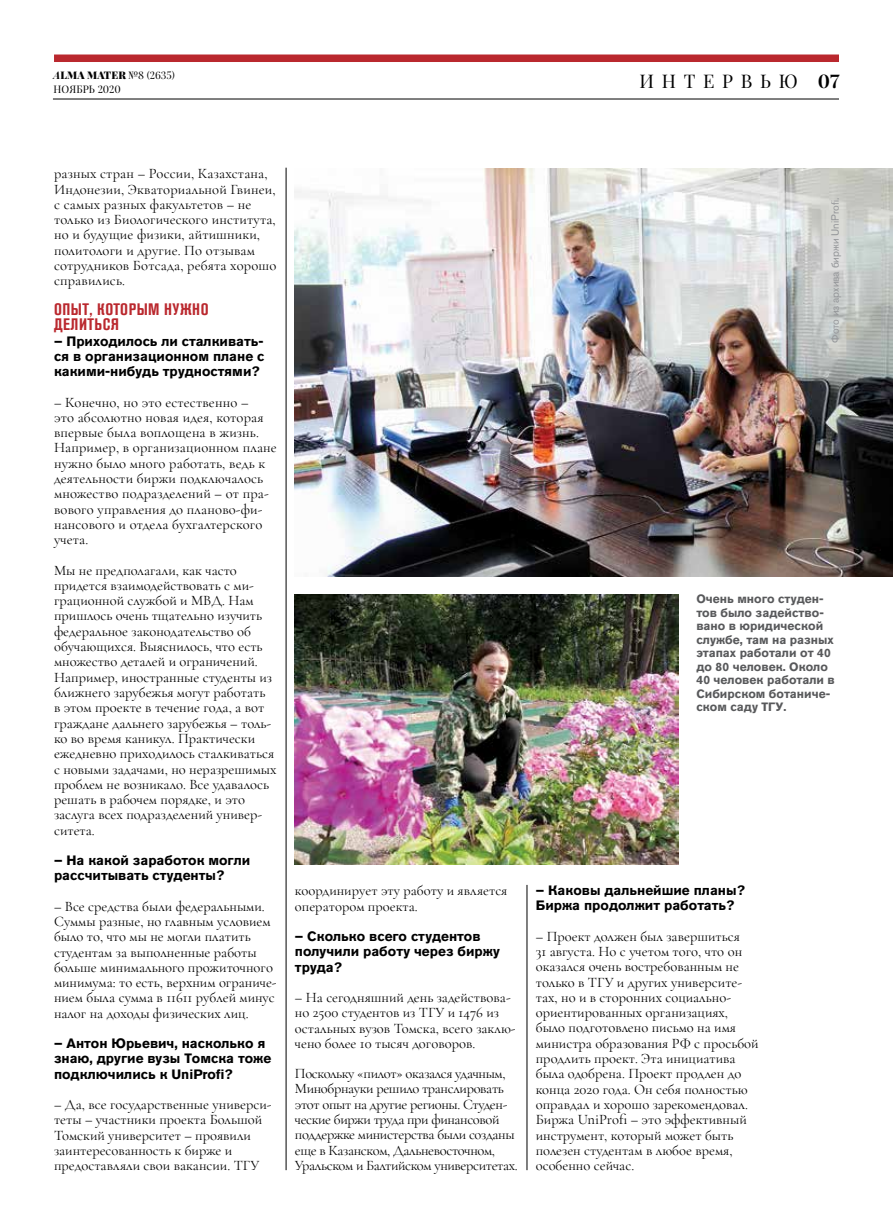
<style>
.page{position:relative;width:893px;height:1229px;background:#fff}
.page>*{position:absolute;margin:0;border:0;box-sizing:border-box;transform-origin:0 0}
.t1{font:18.75px "Playfair Display";letter-spacing:.41em;color:#000}
.t2{font:700 condensed 16.5px/15px "Akzidenz Grotesk Pro";letter-spacing:.03em;color:#ba282e}
.t3{font:14.55px/15.3px "Cormorant Garamond";color:#000}
.t4{font:14.55px/15.3px "Cormorant Garamond";letter-spacing:-.025em;color:#000}
.t5{font:700 13.5px/15.3px "Akzidenz Grotesk Pro";color:#000}
.t6{font:700 12px/13.5px "Akzidenz Grotesk Pro";color:#58595b}
.t7{font:10.5px "Akzidenz Grotesk Pro";color:#939598}
.t8{font:900 10.5px "Playfair Display";letter-spacing:.01em;color:#000}
.t9{font:10.5px "Playfair Display";letter-spacing:.005em;color:#000}
.s1{font-weight:700;font-style:italic}
.s2{font-weight:400}
.s3{font-weight:700}
</style>
<div class="page">
<div style="left:54px;top:55px;width:785px;height:7px;background:#ba282e"></div>
<hr style="left:53px;top:99px;width:786px;height:1px;background:#000">
<hr style="left:527px;top:885px;width:1px;height:285px;background:#000">
<hr style="left:286px;top:168px;width:1px;height:1002px;background:#000">
<img style="left:295px;top:169px;width:598px;height:407px">
<img style="left:295px;top:594px;width:383px;height:270px">
<p class="t8" style="left:54px;top:69px;width:123px"><span class="s1">A</span>LMA MATER <span class="s2">№8 (2635)</span></p>
<p class="t9" style="left:54px;top:83px;width:69px">НОЯБРЬ 2020</p>
<p class="t1" style="left:640px;top:70px;width:201px">ИНТЕРВЬЮ <span class="s3">07</span></p>
<p class="t3" style="left:54px;top:166px;width:224px">разных стран – России, Казахстана,<br>Индонезии, Экваториальной Гвинеи, с самых разных факультетов – не только из Биологического института, но и будущие физики, айтишники, политологи и другие. По отзывам сотрудников Ботсада, ребята хорошо справились.</p>
<p class="t2" style="left:54px;top:302px;width:156px">ОПЫТ, КОТОРЫМ НУЖНО<br>ДЕЛИТЬСЯ</p>
<p class="t5" style="left:54px;top:333px;width:212px;text-align:justify">– Приходилось ли сталкивать&shy;ся в организационном плане с какими-нибудь трудностями?</p>
<p class="t3" style="left:54px;top:394px;width:224px">– Конечно, но это естественно –<br>это абсолютно новая идея, которая впервые была воплощена в жизнь.<br>Например, в организационном плане нужно было много работать, ведь к деятельности биржи подключалось множество подразделений – от пра&shy;вового управления до планово-фи&shy;нансового и отдела бухгалтерского учета.</p>
<p class="t3" style="left:54px;top:562px;width:224px">Мы не предполагали, как часто придется взаимодействовать с ми&shy;грационной службой и МВД. Нам пришлось очень тщательно изучить федеральное законодательство об обучающихся. Выяснилось, что есть множество деталей и ограничений.<br>Например, иностранные студенты из ближнего зарубежья могут работать<br>в этом проекте в течение года, а вот граждане дальнего зарубежья – толь&shy;ко во время каникул. Практически ежедневно приходилось сталкиваться с новыми задачами, но неразрешимых проблем не возникало. Все удавалось решать в рабочем порядке, и это заслуга всех подразделений универ&shy;ситета.</p>
<p class="t5" style="left:54px;top:852px;width:198px">– На какой заработок могли рассчитывать студенты?</p>
<p class="t3" style="left:54px;top:898px;width:224px">– Все средства были федеральными.<br>Суммы разные, но главным условием было то, что мы не могли платить студентам за выполненные работы больше минимального прожиточного минимума: то есть, верхним ограниче&shy;нием была сумма в 11611 рублей минус налог на доходы физических лиц.</p>
<p class="t5" style="left:54px;top:1035px;width:219px">– Антон Юрьевич, насколько я знаю, другие вузы Томска тоже подключились к UniProfi?</p>
<p class="t3" style="left:54px;top:1096px;width:219px">– Да, все государственные универси&shy;теты – участники проекта Большой Томский университет – проявили заинтересованность к бирже и предоставляли свои вакансии. ТГУ</p>
<p class="t3" style="left:295px;top:883px;width:214px">координирует эту работу и является оператором проекта.</p>
<p class="t5" style="left:295px;top:928px;width:206px">– Сколько всего студентов получили работу через биржу труда?</p>
<p class="t3" style="left:295px;top:990px;width:222px">– На сегодняшний день задействова&shy;но 2500 студентов из ТГУ и 1476 из остальных вузов Томска, всего заклю&shy;чено более 10 тысяч договоров.</p>
<p class="t4" style="left:295px;top:1066px;width:224px">Поскольку «пилот» оказался удачным, Минобрнауки решило транслировать этот опыт на другие регионы. Студен&shy;ческие биржи труда при финансовой поддержке министерства были созданы еще в Казанском, Дальневосточном, Уральском и Балтийском университетах.</p>
<p class="t7" style="left:828px;top:343px;width:146px;rotate:-90deg">Фото из архива биржи UniProfi.</p>
<p class="t6" style="left:696px;top:592px;width:140px">Очень много студен&shy;тов было задейство&shy;вано в юридической службе, там на разных этапах работали от 40 до 80 человек. Около<br>40 человек работали в<br>Сибирском ботаниче&shy;ском саду ТГУ.</p>
<p class="t5" style="left:536px;top:882px;width:211px">– Каковы дальнейшие планы?<br>Биржа продолжит работать?</p>
<p class="t3" style="left:536px;top:928px;width:224px">– Проект должен был завершиться<br>31 августа. Но с учетом того, что он оказался очень востребованным не только в ТГУ и других университе&shy;тах, но и в сторонних социально&shy;ориентированных организациях, было подготовлено письмо на имя министра образования РФ с просьбой продлить проект. Эта инициатива была одобрена. Проект продлен до конца 2020 года. Он себя полностью оправдал и хорошо зарекомендовал.<br>Биржа UniProfi – это эффективный инструмент, который может быть полезен студентам в любое время, особенно сейчас.</p>
</div>
